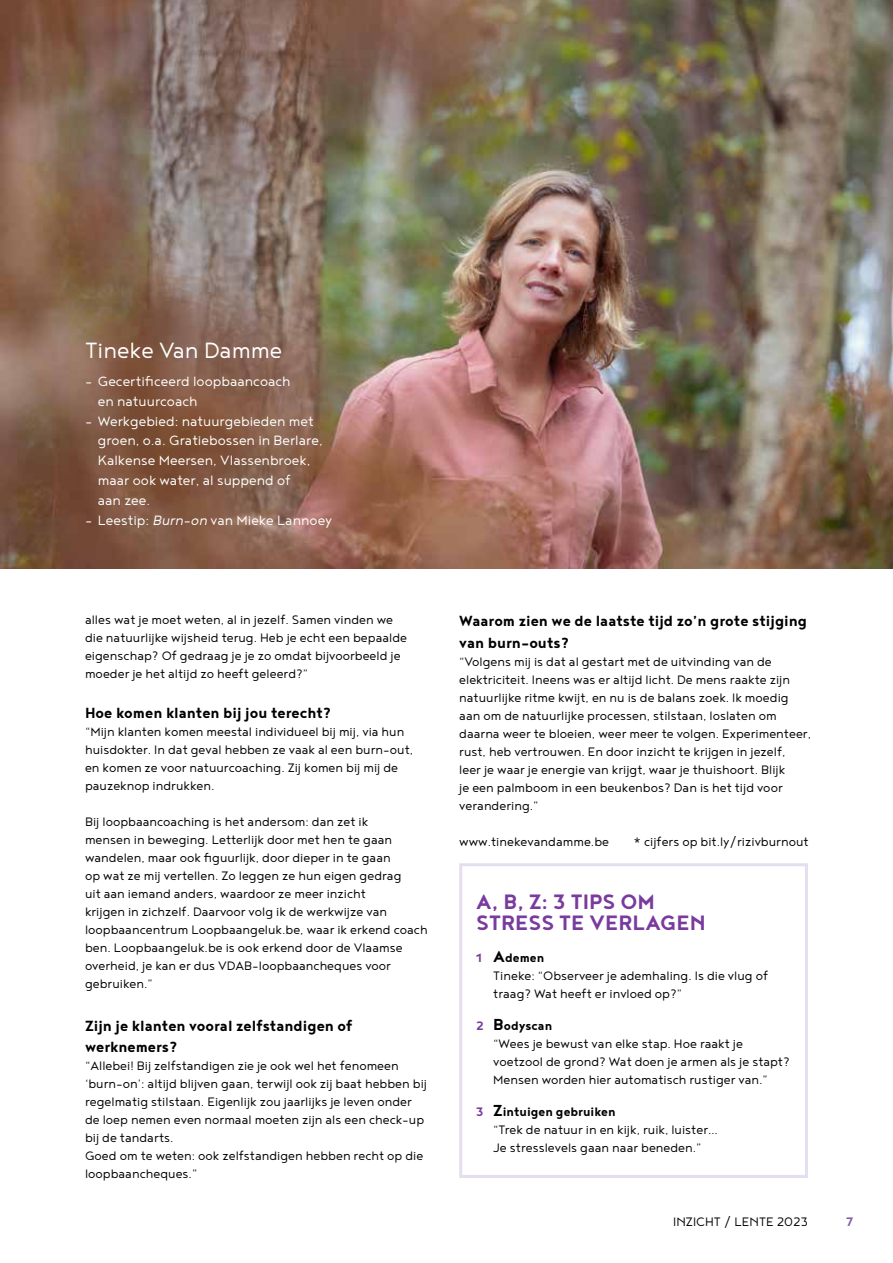
<style>
.page{position:relative;width:893px;height:1263px;background:#fff}
.page>*{position:absolute;margin:0;border:0;box-sizing:border-box;transform-origin:0 0}
.t1{font:300 27px "Noyh";color:#fff}
.t2{font:700 25.5px/21px "Noyh";color:#793b9d}
.t3{font:700 18px/21.6px "Noyh";color:#000}
.t4{font:300 16.5px/19.8px "Noyh";color:#fff}
.t5{font:300 15px/18px "Noyh";color:#000}
.t6{font:700 15px "Noyh";color:#7f5ca3}
.s1{font-style:italic}
.s2{font-weight:700;color:#793b9d}
.s3{font-weight:700;font-size:19.5px}
.s4{font-weight:700}
</style>
<div class="page">
<img style="left:0;top:0;width:893px;height:569px">
<div style="left:459px;top:863px;width:349px;height:315px;border:3px solid #e4deef"></div>
<h1 class="t1" style="left:85px;top:335px;width:199px">Tineke Van Damme</h1>
<p class="t4" style="left:98px;top:371px;width:194px;text-indent:-13px">- Gecertificeerd loopbaancoach en natuurcoach</p>
<p class="t4" style="left:98px;top:411px;width:227px;text-indent:-13px">- Werkgebied: natuurgebieden met groen, o.a. Gratiebossen in Berlare,<br>Kalkense Meersen, Vlassenbroek, maar ook water, al suppend of<br>aan zee.</p>
<p class="t4" style="left:85px;top:510px;width:249px">- Leestip: <span class="s1">Burn-on</span> van Mieke Lannoey</p>
<p class="t5" style="left:85px;top:610px;width:324px">alles wat je moet weten, al in jezelf. Samen vinden we die natuurlijke wijsheid terug. Heb je echt een bepaalde eigenschap? Of gedraag je je zo omdat bijvoorbeeld je moeder je het altijd zo heeft geleerd?”</p>
<p class="t3" style="left:85px;top:701px;width:248px">Hoe komen klanten bij jou terecht?</p>
<p class="t5" style="left:85px;top:722px;width:330px">“Mijn klanten komen meestal individueel bij mij, via hun huisdokter. In dat geval hebben ze vaak al een burn-out, en komen ze voor natuurcoaching. Zij komen bij mij de pauzeknop indrukken.</p>
<p class="t5" style="left:85px;top:812px;width:344px">Bij loopbaancoaching is het andersom: dan zet ik<br>mensen in beweging. Letterlijk door met hen te gaan wandelen, maar ook figuurlijk, door dieper in te gaan<br>op wat ze mij vertellen. Zo leggen ze hun eigen gedrag<br>uit aan iemand anders, waardoor ze meer inzicht<br>krijgen in zichzelf. Daarvoor volg ik de werkwijze van loopbaancentrum Loopbaangeluk.be, waar ik erkend coach ben. Loopbaangeluk.be is ook erkend door de Vlaamse overheid, je kan er dus VDAB-loopbaancheques voor gebruiken.”</p>
<p class="t3" style="left:85px;top:1014px;width:269px">Zijn je klanten vooral zelfstandigen of werknemers?</p>
<p class="t5" style="left:85px;top:1057px;width:343px">“Allebei! Bij zelfstandigen zie je ook wel het fenomeen ‘burn-on’: altijd blijven gaan, terwijl ook zij baat hebben bij regelmatig stilstaan. Eigenlijk zou jaarlijks je leven onder de loep nemen even normaal moeten zijn als een check-up bij de tandarts.<br>Goed om te weten: ook zelfstandigen hebben recht op die loopbaancheques.”</p>
<p class="t3" style="left:459px;top:610px;width:349px">Waarom zien we de laatste tijd zo’n grote stijging van burn-outs?</p>
<p class="t5" style="left:459px;top:652px;width:353px">“Volgens mij is dat al gestart met de uitvinding van de elektriciteit. Ineens was er altijd licht. De mens raakte zijn natuurlijke ritme kwijt, en nu is de balans zoek. Ik moedig aan om de natuurlijke processen, stilstaan, loslaten om daarna weer te bloeien, weer meer te volgen. Experimenteer, rust, heb vertrouwen. En door inzicht te krijgen in jezelf, leer je waar je energie van krijgt, waar je thuishoort. Blijk<br>je een palmboom in een beukenbos? Dan is het tijd voor verandering.”</p>
<p class="t5" style="left:459px;top:832px;width:151px">www.tinekevandamme.be</p>
<p class="t5" style="left:634px;top:832px;width:177px">* cijfers op bit.ly/rizivburnout</p>
<h2 class="t2" style="left:476px;top:890px;width:231px">A, B, Z: 3 TIPS OM<br>STRESS TE VERLAGEN</h2>
<p class="t5" style="left:493px;top:948px;width:276px;text-indent:-17px"><span class="s2">1</span> <span class="s3">A</span><span class="s4">demen<br></span>Tineke: “Observeer je ademhaling. Is die vlug of traag? Wat heeft er invloed op?”</p>
<p class="t5" style="left:493px;top:1016px;width:298px;text-indent:-17px"><span class="s2">2</span> <span class="s3">B</span><span class="s4">odyscan<br></span>“Wees je bewust van elke stap. Hoe raakt je voetzool de grond? Wat doen je armen als je stapt?<br>Mensen worden hier automatisch rustiger van.”</p>
<p class="t5" style="left:493px;top:1102px;width:226px;text-indent:-17px"><span class="s2">3</span> <span class="s3">Z</span><span class="s4">intuigen gebruiken<br></span>“Trek de natuur in en kijk, ruik, luister…<br>Je stresslevels gaan naar beneden.”</p>
<p class="t5" style="left:673px;top:1212px;width:136px">INZICHT / LENTE 2023</p>
<p class="t6" style="left:846px;top:1213px;width:9px">7</p>
</div>
